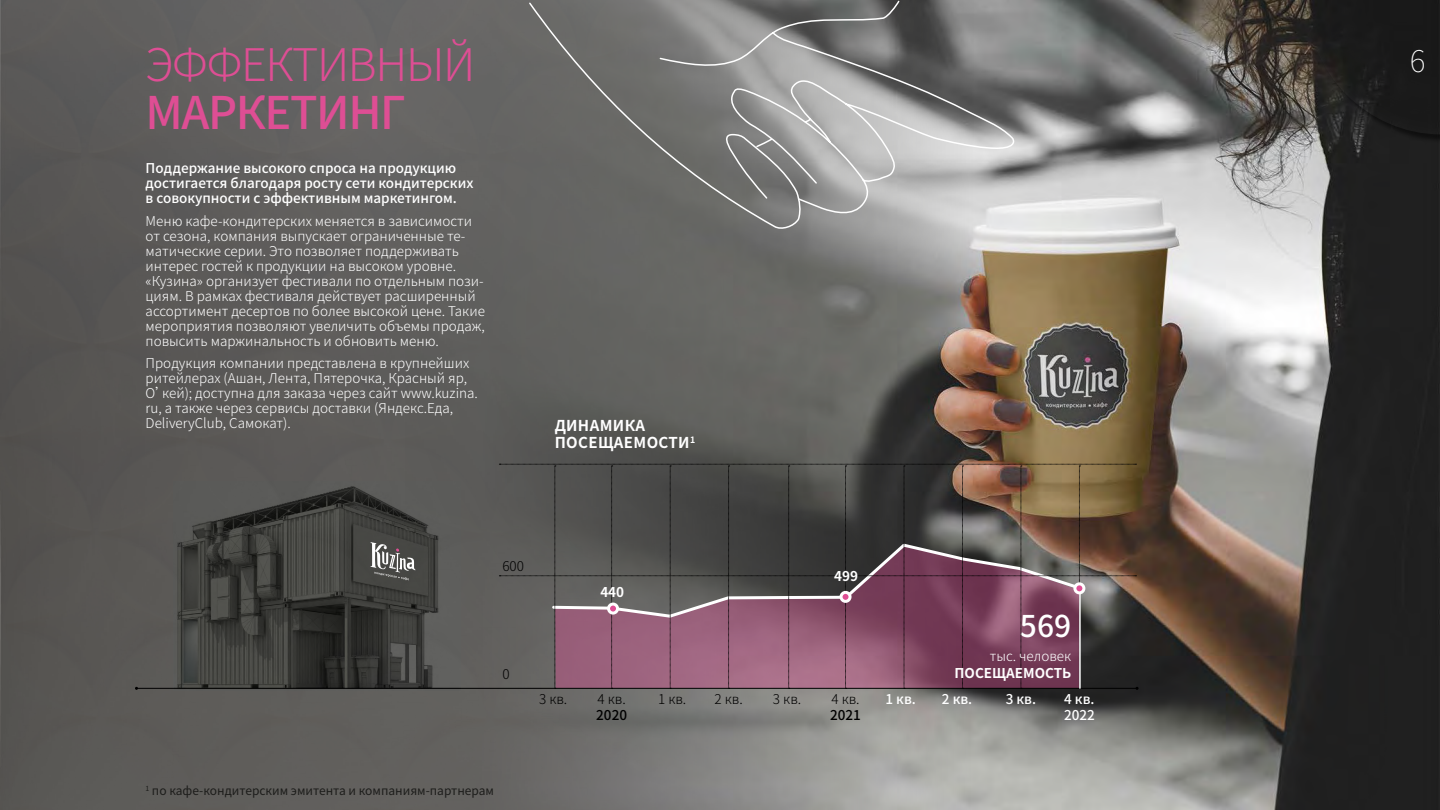
<style>
.page{position:relative;width:1440px;height:810px;background:#fff}
.page>*{position:absolute;margin:0;border:0;box-sizing:border-box;transform-origin:0 0}
.t1{font:300 45px "Noto Sans CJ Ktc";letter-spacing:-.03em;color:#de4e94}
.t2{font:500 45px "Noto Sans CJ Ktc";letter-spacing:-.03em;color:#de4e94}
.t3{font:500 30px "Noto Sans CJ Ktc";color:#fff}
.t4{font:100 30px "Noto Sans CJ Ktc";color:#fff}
.t5{font:700 15px/16.5px "Noto Sans CJ Ktc";letter-spacing:.025em;color:#fff}
.t6{font:300 13.5px/15px "Noto Sans CJ Ktc";color:#fff}
.t7{font:500 13.5px/15px "Noto Sans CJ Ktc";color:#fff}
.t8{font:300 13.5px "Noto Sans CJ Ktc";color:#000}
.t9{font:700 13.5px "Noto Sans CJ Ktc";color:#fff}
.t10{font:500 13.5px "Noto Sans CJ Ktc";color:#000}
.t11{font:12px "Noto Sans CJ Ktc";color:#1d1d1b}
</style>
<div class="page">
<img style="left:0;top:0;width:405px;height:810px">
<img style="left:405px;top:0;width:1035px;height:810px">
<hr style="left:136px;top:688px;width:1001px;height:1px;background:#000">
<svg style="left:659px;top:0;width:356px;height:219px;background:#999"></svg>
<svg style="left:528px;top:1px;width:273px;height:232px;background:#777675"></svg>
<div style="left:1265px;top:0;width:175px;height:176px;background:#fff;opacity:.75"></div>
<svg style="left:1306px;top:0;width:134px;height:134px;background:#201f1e"></svg>
<svg style="left:499px;top:464px;width:640px;height:226px;background:#685157"></svg>
<div style="left:841px;top:592px;width:9px;height:9px;background:#de4e94;border-radius:50%"></div>
<div style="left:840px;top:591px;width:12px;height:12px;border:3px solid #fff;border-radius:50%"></div>
<hr style="left:1079px;top:588px;width:2px;height:100px;background:#fff">
<img style="left:174px;top:482px;width:287px;height:209px">
<svg style="left:371px;top:542px;width:45px;height:39px;background:#72726f"></svg>
<div style="left:1075px;top:584px;width:9px;height:9px;background:#de4e94;border-radius:50%"></div>
<div style="left:1073px;top:582px;width:12px;height:12px;border:3px solid #fff;border-radius:50%"></div>
<h1 class="t1" style="left:145px;top:39px;width:332px">ЭФФЕКТИВНЫЙ</h1>
<h1 class="t2" style="left:145px;top:87px;width:262px">МАРКЕТИНГ</h1>
<p class="t7" style="left:146px;top:161px;width:329px">Поддержание высокого спроса на продукцию достигается благодаря росту сети кондитерских в совокупности с эффективным маркетингом.</p>
<p class="t6" style="left:146px;top:214px;width:341px">Меню кафе-кондитерских меняется в зависимости от сезона, компания выпускает ограниченные те&shy;матические серии. Это позволяет поддерживать интерес гостей к продукции на высоком уровне. «Кузина» организует фестивали по отдельным пози&shy;циям. В рамках фестиваля действует расширенный ассортимент десертов по более высокой цене. Такие мероприятия позволяют увеличить объемы продаж, повысить маржинальность и обновить меню.</p>
<p class="t6" style="left:146px;top:356px;width:334px">Продукция компании представлена в крупнейших ритейлерах (Ашан, Лента, Пятерочка, Красный яр, O’кей); доступна для заказа через сайт www.kuzina. ru, а также через сервисы доставки (Яндекс.Еда, DeliveryClub, Самокат).</p>
<p class="t5" style="left:555px;top:418px;width:142px">ДИНАМИКА<br>ПОСЕЩАЕМОСТИ<sup>1</sup></p>
<p class="t8" style="left:502px;top:559px;width:23px">600</p>
<p class="t9" style="left:600px;top:585px;width:25px">440</p>
<p class="t9" style="left:834px;top:569px;width:25px">499</p>
<p class="t8" style="left:502px;top:666px;width:9px">0</p>
<p class="t11" style="left:145px;top:784px;width:350px"><sup>1</sup> по кафе-кондитерским эмитента и компаниям-партнерам</p>
<p class="t8" style="left:539px;top:692px;width:30px">3 кв.</p>
<p class="t8" style="left:598px;top:692px;width:30px">4 кв.</p>
<p class="t8" style="left:658px;top:692px;width:30px">1 кв.</p>
<p class="t8" style="left:715px;top:692px;width:30px">2 кв.</p>
<p class="t8" style="left:773px;top:692px;width:30px">3 кв.</p>
<p class="t8" style="left:831px;top:692px;width:30px">4 кв.</p>
<p class="t10" style="left:596px;top:708px;width:32px">2020</p>
<p class="t10" style="left:830px;top:708px;width:32px">2021</p>
<h2 class="t3" style="left:1020px;top:609px;width:53px">569</h2>
<p class="t6" style="left:990px;top:649px;width:83px">тыс. человек</p>
<p class="t9" style="left:955px;top:665px;width:118px">ПОСЕЩАЕМОСТЬ</p>
<p class="t7" style="left:886px;top:692px;width:32px">1 кв.</p>
<p class="t7" style="left:942px;top:692px;width:32px">2 кв.</p>
<p class="t7" style="left:1006px;top:692px;width:32px">3 кв.</p>
<p class="t7" style="left:1064px;top:692px;width:32px;line-height:16px">4 кв.<br>2022</p>
<h2 class="t4" style="left:1410px;top:44px;width:17px">6</h2>
</div>
